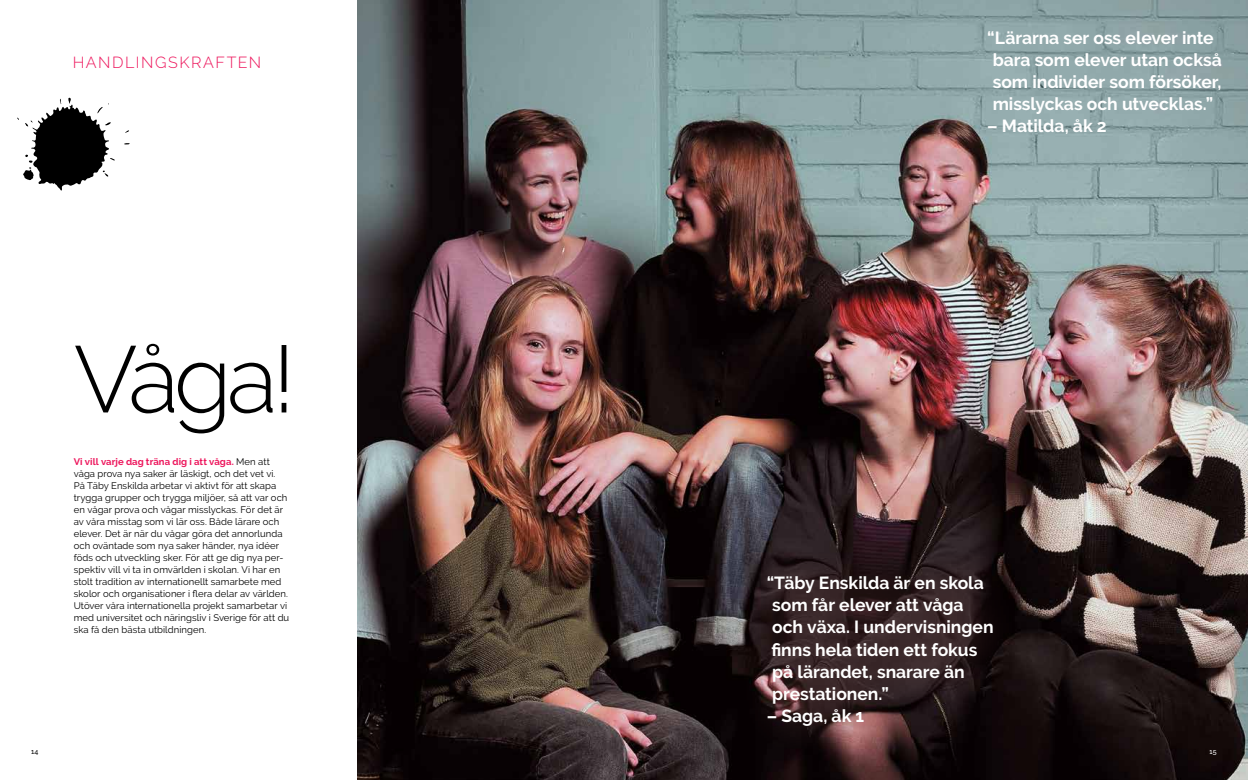
<style>
.page{position:relative;width:1248px;height:780px;background:#fff}
.page>*{position:absolute;margin:0;border:0;box-sizing:border-box;transform-origin:0 0}
.t1{font:300 94px "Raleway";color:#000}
.t2{font:700 17.5px/22px "Raleway";letter-spacing:-.005em;color:#fff;text-align:center}
.t3{font:300 16px "Raleway";letter-spacing:.095em;color:#ed145b}
.t4{font:9.5px/12px "Raleway";letter-spacing:.005em;color:#000}
.t5{font:500 7px "Raleway";color:#000}
.t6{font:500 7px "Raleway";color:#fff}
.s1{font-weight:700;color:#ed145b}
</style>
<div class="page">
<img style="left:357px;top:0;width:890px;height:780px">
<svg style="left:740px;top:546px;width:281px;height:208px;background:#2d1d1f"></svg>
<svg style="left:17px;top:98px;width:98px;height:92px"></svg>
<h3 class="t3" style="left:73px;top:53px;width:190px">HANDLINGSKRAFTEN</h3>
<h1 class="t1" style="left:74px;top:324px;width:223px">Våga!</h1>
<p class="t4" style="left:74px;top:456px;width:217px"><span class="s1">Vi vill varje dag träna dig i att våga.</span> Men att våga prova nya saker är läskigt, och det vet vi.<br>På Täby Enskilda arbetar vi aktivt för att skapa trygga grupper och trygga miljöer, så att var och en vågar prova och vågar misslyckas. För det är av våra misstag som vi lär oss. Både lärare och elever. Det är när du vågar göra det annorlunda och oväntade som nya saker händer, nya idéer föds och utveckling sker. För att ge dig nya per&shy;spektiv vill vi ta in omvärlden i skolan. Vi har en stolt tradition av internationellt samarbete med skolor och organisationer i flera delar av världen.<br>Utöver våra internationella projekt samarbetar vi med universitet och näringsliv i Sverige för att du ska få den bästa utbildningen.</p>
<p class="t5" style="left:31px;top:747px;width:9px">14</p>
<h2 class="t2" style="left:987px;top:27px;width:236px">“Lärarna ser oss elever inte bara som elever utan också som individer som försöker, misslyckas och utvecklas.”</h2>
<h2 class="t2" style="left:987px;top:115px;width:121px">– Matilda, åk 2</h2>
<h2 class="t2" style="left:766px;top:572px;width:228px;text-align:left">“Täby Enskilda är en skola som får elever att våga<br>och växa. I undervisningen finns hela tiden ett fokus på lärandet, snarare än prestationen.”</h2>
<h2 class="t2" style="left:766px;top:704px;width:99px">– Saga, åk 1</h2>
<p class="t6" style="left:1209px;top:747px;width:9px">15</p>
</div>
